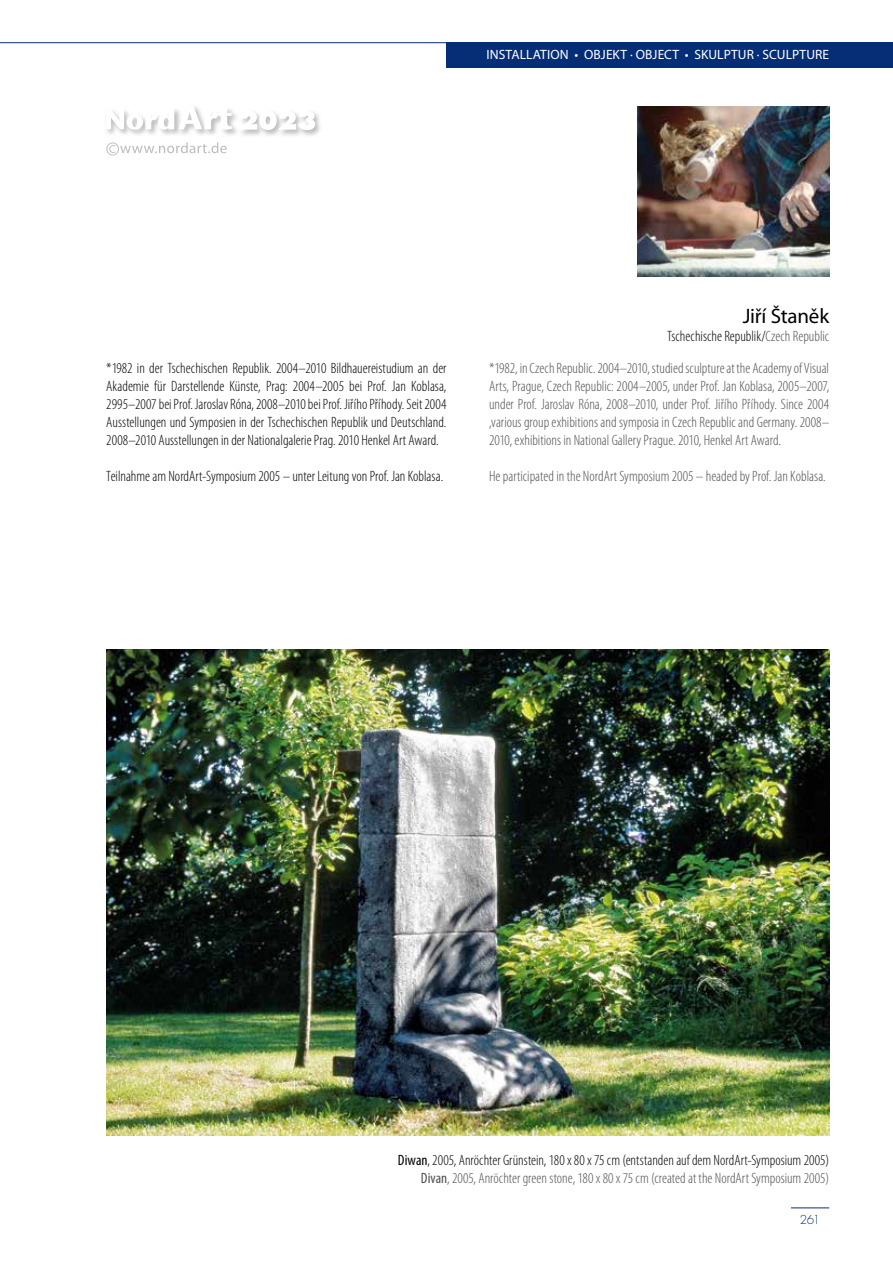
<style>
.page{position:relative;width:893px;height:1263px;background:#fff}
.page>*{position:absolute;margin:0;border:0;box-sizing:border-box;transform-origin:0 0}
.t1{font:21px "Myriad Pro";letter-spacing:-.01em;color:#000}
.t2{font:300 condensed 15px/18px "Myriad Pro";color:#000;text-align:right}
.t3{font:300 condensed 15px/18px "Myriad Pro";color:#514f53;text-align:justify}
.t4{font:13.5px "Myriad Pro";letter-spacing:.005em;color:#fff}
.t5{font:300 12px "Futura Std";color:#062e77}
.s1{color:#514f53}
.s2{font-weight:400}
.s3{font-weight:400;color:#514f53}
</style>
<div class="page">
<div style="left:446px;top:43px;width:447px;height:25px;background:#062e77"></div>
<hr style="left:0;top:42px;width:446px;height:1px;background:#062e77">
<hr style="left:791px;top:1207px;width:38px;height:1px;background:#062e77">
<svg style="left:106px;top:142px;width:121px;height:13px"></svg>
<svg style="left:106px;top:130px;width:71px;height:5px"></svg>
<svg style="left:177px;top:111px;width:60px;height:24px"></svg>
<svg style="left:107px;top:107px;width:125px;height:23px"></svg>
<svg style="left:242px;top:113px;width:78px;height:23px"></svg>
<svg style="left:241px;top:112px;width:74px;height:18px"></svg>
<img style="left:638px;top:106px;width:191px;height:170px">
<img style="left:106px;top:650px;width:723px;height:486px">
<p class="t4" style="left:487px;top:46px;width:344px">INSTALLATION • OBJEKT · OBJECT • SKULPTUR · SCULPTURE</p>
<p class="t2" style="left:106px;top:359px;width:342px;text-align:justify">*1982 in der Tschechischen Republik. 2004–2010 Bildhauereistudium an der Akademie für Darstellende Künste, Prag: 2004–2005 bei Prof. Jan Koblasa, 2995–2007 bei Prof. Jaroslav Róna, 2008–2010 bei Prof. Jiřího Příhody. Seit 2004<br>Ausstellungen und Symposien in der Tschechischen Republik und Deutschland.<br>2008–2010 Ausstellungen in der Nationalgalerie Prag. 2010 Henkel Art Award.</p>
<p class="t2" style="left:106px;top:467px;width:338px">Teilnahme am NordArt-Symposium 2005 – unter Leitung von Prof. Jan Koblasa.</p>
<h1 class="t1" style="left:743px;top:303px;width:88px">Jiří Štaněk</h1>
<p class="t2" style="left:667px;top:327px;width:164px">Tschechische Republik/<span class="s1">Czech Republic</span></p>
<p class="t3" style="left:489px;top:359px;width:342px">*1982, in Czech Republic. 2004–2010, studied sculpture at the Academy of Visual Arts, Prague, Czech Republic: 2004–2005, under Prof. Jan Koblasa, 2005–2007, under Prof. Jaroslav Róna, 2008–2010, under Prof. Jiřího Příhody. Since 2004 ,various group exhibitions and symposia in Czech Republic and Germany. 2008– 2010, exhibitions in National Gallery Prague. 2010, Henkel Art Award.</p>
<p class="t3" style="left:489px;top:467px;width:338px">He participated in the NordArt Symposium 2005 – headed by Prof. Jan Koblasa.</p>
<p class="t2" style="left:398px;top:1151px;width:433px"><span class="s2">Diwan</span>, 2005, Anröchter Grünstein, 180 x 80 x 75 cm (entstanden auf dem NordArt-Symposium 2005)<br><span class="s3">Divan</span><span class="s1">, 2005, Anröchter green stone, 180 x 80 x 75 cm (created at the NordArt Symposium 2005)</span></p>
<p class="t5" style="left:800px;top:1212px;width:22px">261</p>
</div>
